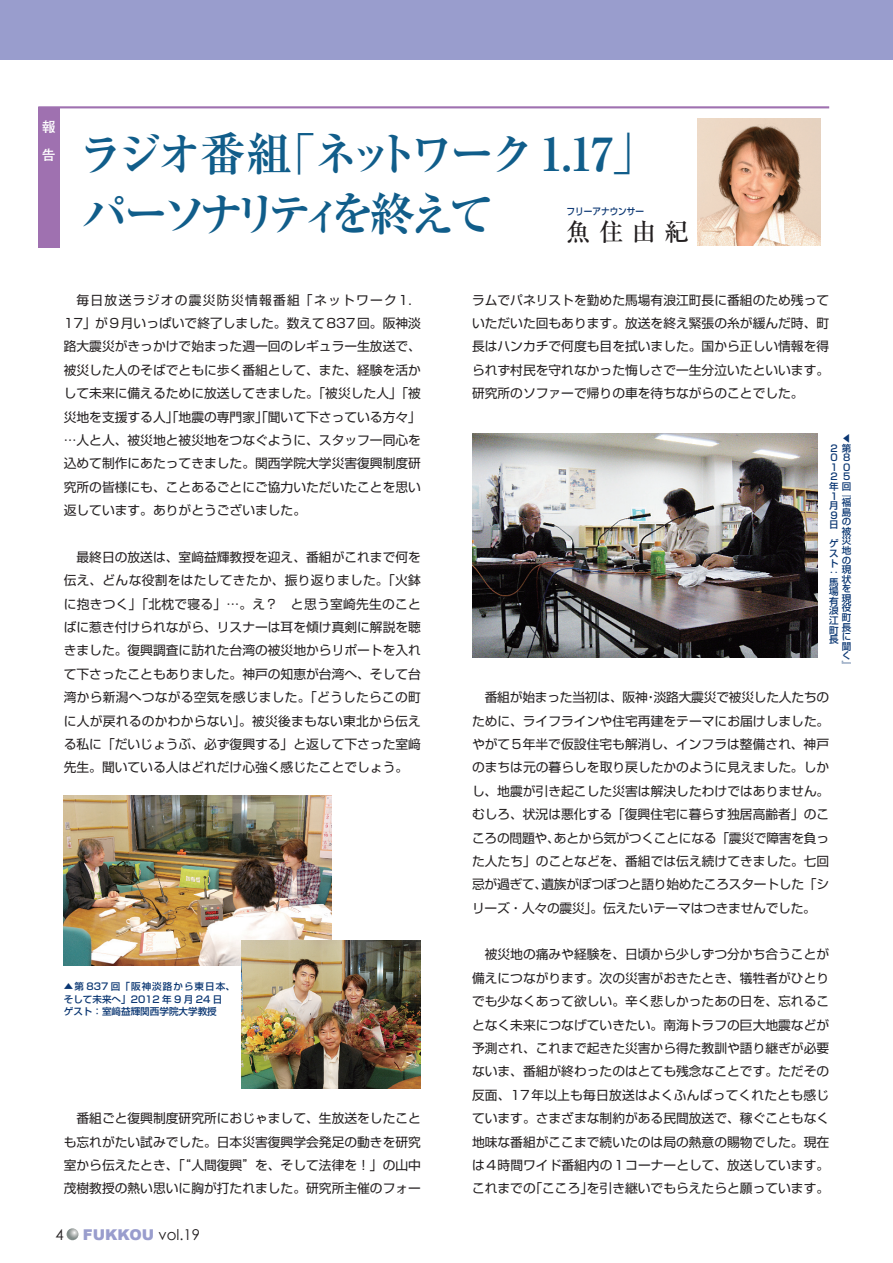
<style>
.page{position:relative;width:893px;height:1263px;background:#fff}
.page>*{position:absolute;margin:0;border:0;box-sizing:border-box;transform-origin:0 0}
.t1{font:700 45.75px/59.6px "Ryumin Pro";letter-spacing:-.155em;color:#105d8a}
.t2{font:500 24.45px "Ryumin Pro";color:#231f20}
.t3{font:900 14.85px "Arial";color:#999dcd}
.t4{font:14.85px "Century Gothic";color:#231f20}
.t5{font:700 13.8px/27.6px "Futo Go B101 Pro";color:#fff}
.t6{font:12.75px/23.4px "Shin Go Pro";color:#231f20;text-align:justify}
.t7{font:500 9.6px/9.6px "Shin Go Pro";color:#0a3672}
.t8{font:500 9.6px "Shin Go Pro";color:#0a3672;scale:.9 1}
.s1{font-family:"Century Gothic";font-weight:400;color:#231f20}
</style>
<div class="page">
<svg style="left:67px;top:1228px;width:11px;height:12px"></svg>
<div style="left:38px;top:107px;width:22px;height:141px;background:#9f71b0"></div>
<hr style="left:38px;top:106px;width:791px;height:2px;background:#9f71b0">
<img style="left:697px;top:118px;width:124px;height:128px">
<div style="left:0;top:0;width:893px;height:59px;background:#999dcd"></div>
<img style="left:64px;top:795px;width:268px;height:170px">
<img style="left:242px;top:941px;width:179px;height:148px">
<img style="left:472px;top:434px;width:346px;height:223px">
<p class="t5" style="left:42px;top:111px;width:15px">報告</p>
<h1 class="t1" style="left:78px;top:121px;width:580px">ラジオ番組「ネットワーク 1.17」パーソナリティを終えて</h1>
<p class="t8" style="left:567px;top:204px;width:88px">フリーアナウンサー</p>
<h2 class="t2" style="left:567px;top:212px;width:124px">魚 住 由 紀</h2>
<p class="t6" style="left:64px;top:287px;width:359px;text-indent:13px">毎日放送ラジオの震災防災情報番組「ネットワーク1．17」が9月いっぱいで終了しました。数えて837回。阪神淡路大震災がきっかけで始まった週一回のレギュラー生放送で、被災した人のそばでともに歩く番組として、また、経験を活かして未来に備えるために放送してきました。「被災した人」「被災地を支援する人」「地震の専門家」「聞いて下さっている方々」…人と人、被災地と被災地をつなぐように、スタッフ一同心を込めて制作にあたってきました。関西学院大学災害復興制度研究所の皆様にも、ことあるごとにご協力いただいたことを思い返しています。ありがとうございました。</p>
<p class="t6" style="left:64px;top:544px;width:359px;text-indent:13px">最終日の放送は、室㟢益輝教授を迎え、番組がこれまで何を伝え、どんな役割をはたしてきたか、振り返りました。「火鉢に抱きつく」「北枕で寝る」…。え？　と思う室崎先生のことばに惹き付けられながら、リスナーは耳を傾け真剣に解説を聴きました。復興調査に訪れた台湾の被災地からリポートを入れて下さったこともありました。神戸の知恵が台湾へ、そして台湾から新潟へつながる空気を感じました。「どうしたらこの町に人が戻れるのかわからない」。被災後まもない東北から伝える私に「だいじょうぶ、必ず復興する」と返して下さった室㟢先生。聞いている人はどれだけ心強く感じたことでしょう。</p>
<p class="t7" style="left:64px;top:979px;width:173px;line-height:12.8px">▲第 837 回「阪神淡路から東日本、そして未来へ」2012 年 9 月 24 日<br>ゲスト：室㟢益輝関西学院大学教授</p>
<p class="t6" style="left:64px;top:1105px;width:359px;text-indent:13px">番組ごと復興制度研究所におじゃまして、生放送をしたことも忘れがたい試みでした。日本災害復興学会発足の動きを研究室から伝えたとき、「“人間復興”を、そして法律を！」の山中茂樹教授の熱い思いに胸が打たれました。研究所主催のフォー</p>
<p class="t4" style="left:56px;top:1225px;width:10px">4</p>
<p class="t3" style="left:83px;top:1223px;width:119px">FUKKOU <span class="s1">vol.19</span></p>
<p class="t6" style="left:472px;top:286px;width:359px">ラムでパネリストを勤めた馬場有浪江町長に番組のため残っていただいた回もあります。放送を終え緊張の糸が緩んだ時、町長はハンカチで何度も目を拭いました。国から正しい情報を得られず村民を守れなかった悔しさで一生分泣いたといいます。研究所のソファーで帰りの車を待ちながらのことでした。</p>
<p class="t7" style="left:829px;top:433px;width:23px;text-align:right">◀<br>第<br>8<br>0<br>5<br>年回</p>
<p class="t7" style="left:842px;top:487px;width:11px">『福島の被災地の現状を現役町長に聞く』</p>
<p class="t7" style="left:830px;top:442px;width:8px">2<br>0<br>1<br>2</p>
<p class="t7" style="left:829px;top:490px;width:10px">1月<br>9日</p>
<p class="t7" style="left:829px;top:538px;width:11px">ゲスト：馬場有浪江町長</p>
<p class="t6" style="left:472px;top:684px;width:359px;text-indent:13px">番組が始まった当初は、阪神・淡路大震災で被災した人たちのために、ライフラインや住宅再建をテーマにお届けしました。やがて5年半で仮設住宅も解消し、インフラは整備され、神戸のまちは元の暮らしを取り戻したかのように見えました。しかし、地震が引き起こした災害は解決したわけではありません。むしろ、状況は悪化する「復興住宅に暮らす独居高齢者」のこころの問題や、あとから気がつくことになる「震災で障害を負った人たち」のことなどを、番組では伝え続けてきました。七回忌が過ぎて、遺族がぽつぽつと語り始めたころスタートした「シリーズ・人々の震災」。伝えたいテーマはつきませんでした。</p>
<p class="t6" style="left:472px;top:941px;width:359px;text-indent:13px">被災地の痛みや経験を、日頃から少しずつ分かち合うことが備えにつながります。次の災害がおきたとき、犠牲者がひとりでも少なくあって欲しい。辛く悲しかったあの日を、忘れることなく未来につなげていきたい。南海トラフの巨大地震などが予測され、これまで起きた災害から得た教訓や語り継ぎが必要ないま、番組が終わったのはとても残念なことです。ただその反面、17年以上も毎日放送はよくふんばってくれたとも感じています。さまざまな制約がある民間放送で、稼ぐこともなく地味な番組がここまで続いたのは局の熱意の賜物でした。現在は4時間ワイド番組内の1コーナーとして、放送しています。これまでの「こころ」を引き継いでもらえたらと願っています。</p>
</div>
